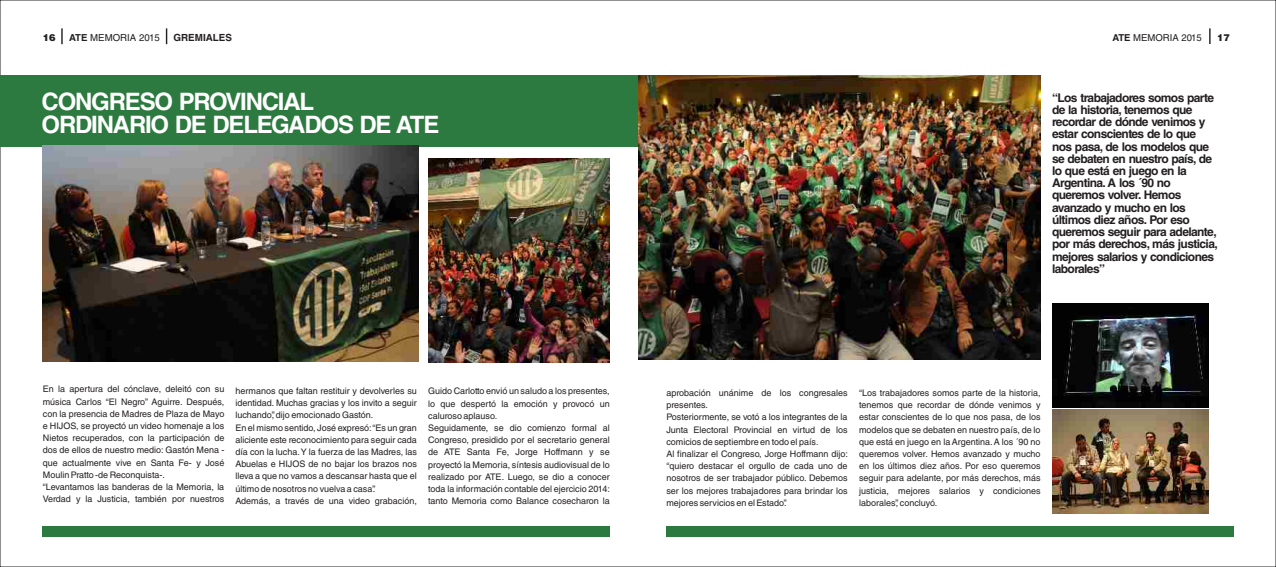
<style>
.page{position:relative;width:1276px;height:567px;background:#fff}
.page>*{position:absolute;margin:0;border:0;box-sizing:border-box;transform-origin:0 0}
.t1{font:700 24px/23.4px "Helvetica LT Std";letter-spacing:-.05em;color:#fff}
.t2{font:700 12px/12.2px "Helvetica LT Std";letter-spacing:-.05em;color:#231f20}
.t3{font:700 9.8px "Helvetica LT Std";color:#231f20}
.t4{font:9.6px "Helvetica LT Std";color:#231f20}
.t5{font:900 9.6px "Helvetica LT Std";color:#231f20}
.t6{font:9.5px "Helvetica LT Std";color:#231f20}
.t7{font:900 9.5px "Helvetica LT Std";color:#231f20}
.t8{font:9px/12.2px "Helvetica LT Std";color:#231f20}
.s1{font-weight:700}
</style>
<div class="page">
<img style="left:428px;top:158px;width:181px;height:204px">
<svg style="left:61px;top:28px;width:2px;height:16px"></svg>
<svg style="left:1209px;top:28px;width:1px;height:16px"></svg>
<svg style="left:166px;top:28px;width:1px;height:16px"></svg>
<div style="left:0;top:75px;width:666px;height:72px;background:#2c7a3f"></div>
<div style="left:43px;top:526px;width:566px;height:11px;background:#2c7a3f"></div>
<div style="left:666px;top:526px;width:567px;height:11px;background:#2c7a3f"></div>
<img style="left:1052px;top:304px;width:157px;height:209px">
<img style="left:43px;top:145px;width:375px;height:217px">
<img style="left:638px;top:75px;width:402px;height:284px">
<p class="t5" style="left:43px;top:34px;width:14px">16</p>
<p class="t3" style="left:173px;top:34px;width:60px">GREMIALES</p>
<p class="t7" style="left:1217px;top:34px;width:14px">17</p>
<p class="t4" style="left:69px;top:34px;width:92px"><span class="s1">ATE</span> MEMORIA 2015</p>
<p class="t6" style="left:1112px;top:34px;width:91px"><span class="s1">ATE</span> MEMORIA 2015</p>
<h1 class="t1" style="left:42px;top:93px;width:399px">CONGRESO PROVINCIAL<br>ORDINARIO DE DELEGADOS DE ATE</h1>
<p class="t2" style="left:1052px;top:93px;width:167px">“Los trabajadores somos parte de la historia, tenemos que recordar de dónde venimos y estar conscientes de lo que nos pasa, de los modelos que se debaten en nuestro país, de lo que está en juego en la<br>Argentina. A los ´90 no queremos volver. Hemos avanzado y mucho en los últimos diez años. Por eso queremos seguir para adelante, por más derechos, más justicia, mejores salarios y condiciones laborales”</p>
<p class="t8" style="left:43px;top:384px;width:183px">En la apertura del cónclave, deleitó con su música Carlos “El Negro” Aguirre. Después, con la presencia de Madres de Plaza de Mayo e HIJOS, se proyectó un video homenaje a los Nietos recuperados, con la participación de dos de ellos de nuestro medio: Gastón Mena - que actualmente vive en Santa Fe- y José Moulin Pratto -de Reconquista-.<br>“Levantamos las banderas de la Memoria, la Verdad y la Justicia, también por nuestros</p>
<p class="t8" style="left:235px;top:386px;width:183px">hermanos que faltan restituir y devolverles su identidad. Muchas gracias y los invito a seguir luchando”, dijo emocionado Gastón.<br>En el mismo sentido, José expresó:“Es un gran aliciente este reconocimiento para seguir cada día con la lucha.Y la fuerza de las Madres, las Abuelas e HIJOS de no bajar los brazos nos lleva a que no vamos a descansar hasta que el último de nosotros no vuelva a casa”.<br>Además, a través de una video grabación,</p>
<p class="t8" style="left:428px;top:386px;width:183px">Guido Carlotto envió un saludo a los presentes, lo que despertó la emoción y provocó un caluroso aplauso.<br>Seguidamente, se dio comienzo formal al Congreso, presidido por el secretario general de ATE Santa Fe, Jorge Hoffmann y se proyectó la Memoria, síntesis audiovisual de lo realizado por ATE. Luego, se dio a conocer toda la información contable del ejercicio 2014: tanto Memoria como Balance cosecharon la</p>
<p class="t8" style="left:666px;top:388px;width:183px">aprobación unánime de los congresales presentes.<br>Posteriormente, se votó a los integrantes de la Junta Electoral Provincial en virtud de los comicios de septiembre en todo el país.<br>Al finalizar el Congreso, Jorge Hoffmann dijo: “quiero destacar el orgullo de cada uno de nosotros de ser trabajador público. Debemos ser los mejores trabajadores para brindar los mejores servicios en el Estado”.</p>
<p class="t8" style="left:859px;top:388px;width:183px;text-align:justify">“Los trabajadores somos parte de la historia, tenemos que recordar de dónde venimos y estar conscientes de lo que nos pasa, de los modelos que se debaten en nuestro país, de lo que está en juego en la Argentina.A los ´90 no queremos volver. Hemos avanzado y mucho en los últimos diez años. Por eso queremos seguir para adelante, por más derechos, más justicia, mejores salarios y condiciones laborales”, concluyó.</p>
</div>
